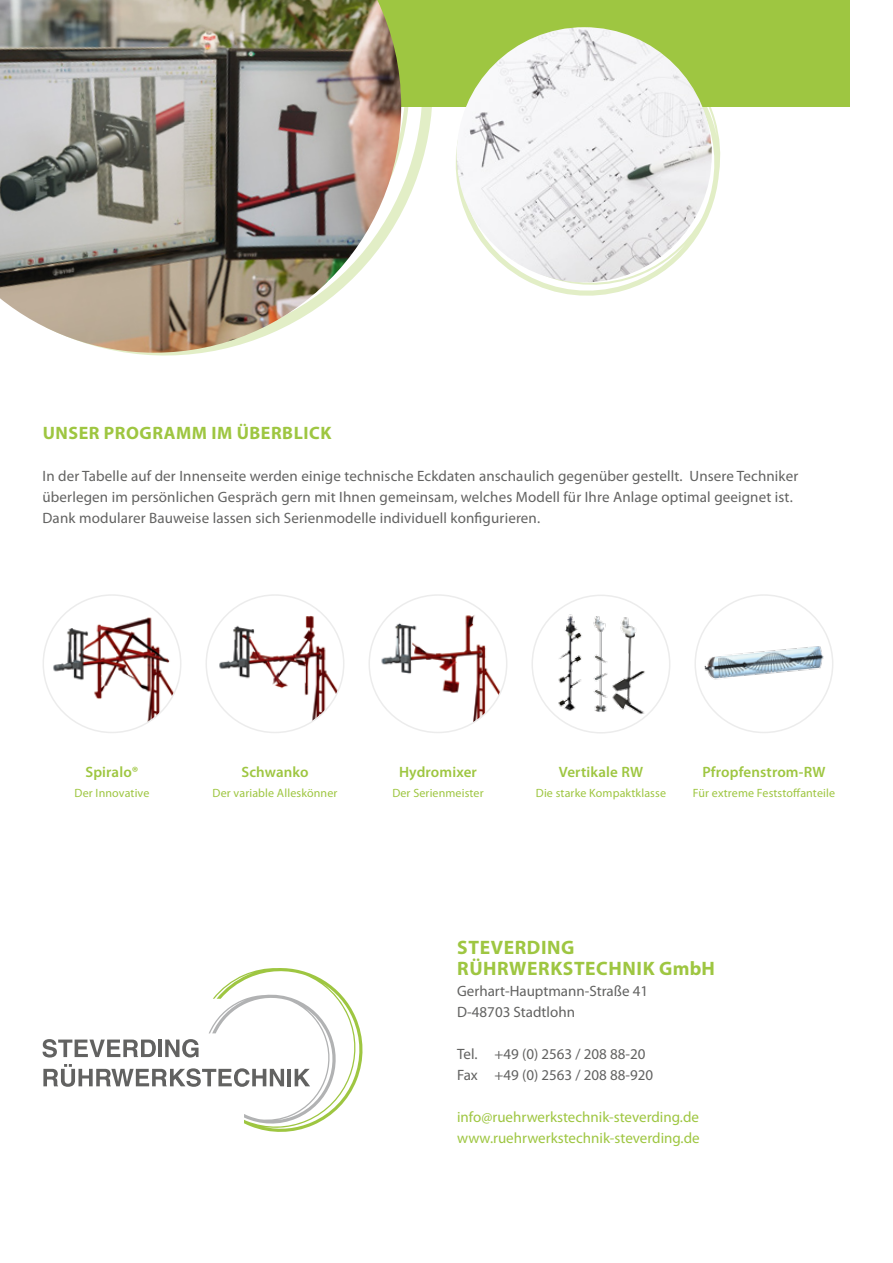
<style>
.page{position:relative;width:893px;height:1263px;background:#fff}
.page>*{position:absolute;margin:0;border:0;box-sizing:border-box;transform-origin:0 0}
.t1{font:700 19.5px/21px "Myriad Pro";letter-spacing:.03em;color:#9ec641}
.t2{font:700 18px "Myriad Pro";letter-spacing:.03em;color:#9ec641}
.t3{font:15px/21px "Myriad Pro";letter-spacing:.01em;color:#626261}
.t4{font:15px/21px "Myriad Pro";color:#9ec641}
.t5{font:600 15px "Myriad Pro";letter-spacing:.01em;color:#9ec641}
.t6{font:12px "Myriad Pro";letter-spacing:.01em;color:#9ec641}
</style>
<div class="page">
<div style="left:43px;top:0;width:807px;height:106px;background:#9ec641"></div>
<svg style="left:451px;top:70px;width:270px;height:226px"></svg>
<svg style="left:130px;top:99px;width:304px;height:257px"></svg>
<img style="left:0;top:0;width:401px;height:353px">
<img style="left:457px;top:27px;width:255px;height:255px;border-radius:128px">
<img style="left:47px;top:615px;width:134px;height:117px">
<img style="left:216px;top:615px;width:128px;height:117px">
<img style="left:377px;top:612px;width:130px;height:120px">
<img style="left:703px;top:612px;width:123px;height:98px">
<svg style="left:43px;top:968px;width:320px;height:164px"></svg>
<img style="left:534px;top:605px;width:48px;height:110px">
<img style="left:593px;top:616px;width:15px;height:96px">
<img style="left:612px;top:617px;width:36px;height:99px">
<p class="t2" style="left:43px;top:423px;width:290px">UNSER PROGRAMM IM ÜBERBLICK</p>
<p class="t3" style="left:43px;top:465px;width:757px">In der Tabelle auf der Innenseite werden einige technische Eckdaten anschaulich gegenüber gestellt. Unsere Techniker überlegen im persönlichen Gespräch gern mit Ihnen gemeinsam, welches Modell für Ihre Anlage optimal geeignet ist.<br>Dank modularer Bauweise lassen sich Serienmodelle individuell konfigurieren.</p>
<p class="t5" style="left:85px;top:763px;width:55px">Spiralo®</p>
<p class="t6" style="left:75px;top:787px;width:76px">Der Innovative</p>
<p class="t5" style="left:241px;top:763px;width:69px">Schwanko</p>
<p class="t6" style="left:213px;top:787px;width:126px">Der variable Alleskönner</p>
<p class="t5" style="left:399px;top:763px;width:79px">Hydromixer</p>
<p class="t6" style="left:392px;top:787px;width:93px">Der Serienmeister</p>
<p class="t5" style="left:559px;top:763px;width:86px">Vertikale RW</p>
<p class="t6" style="left:536px;top:787px;width:132px">Die starke Kompaktklasse</p>
<p class="t5" style="left:702px;top:763px;width:125px">Pfropfenstrom-RW</p>
<p class="t6" style="left:693px;top:787px;width:144px">Für extreme Feststoffanteile</p>
<h1 class="t1" style="left:457px;top:938px;width:259px">STEVERDING<br>RÜHRWERKSTECHNIK GmbH</h1>
<p class="t3" style="left:457px;top:981px;width:193px">Gerhart-Hauptmann-Straße 41<br>D-48703 Stadtlohn</p>
<p class="t3" style="left:457px;top:1044px;width:198px">Tel. +49 (0) 2563 / 208 88-20<br>Fax +49 (0) 2563 / 208 88-920</p>
<p class="t4" style="left:457px;top:1107px;width:244px">info@ruehrwerkstechnik-steverding.de www.ruehrwerkstechnik-steverding.de</p>
</div>
